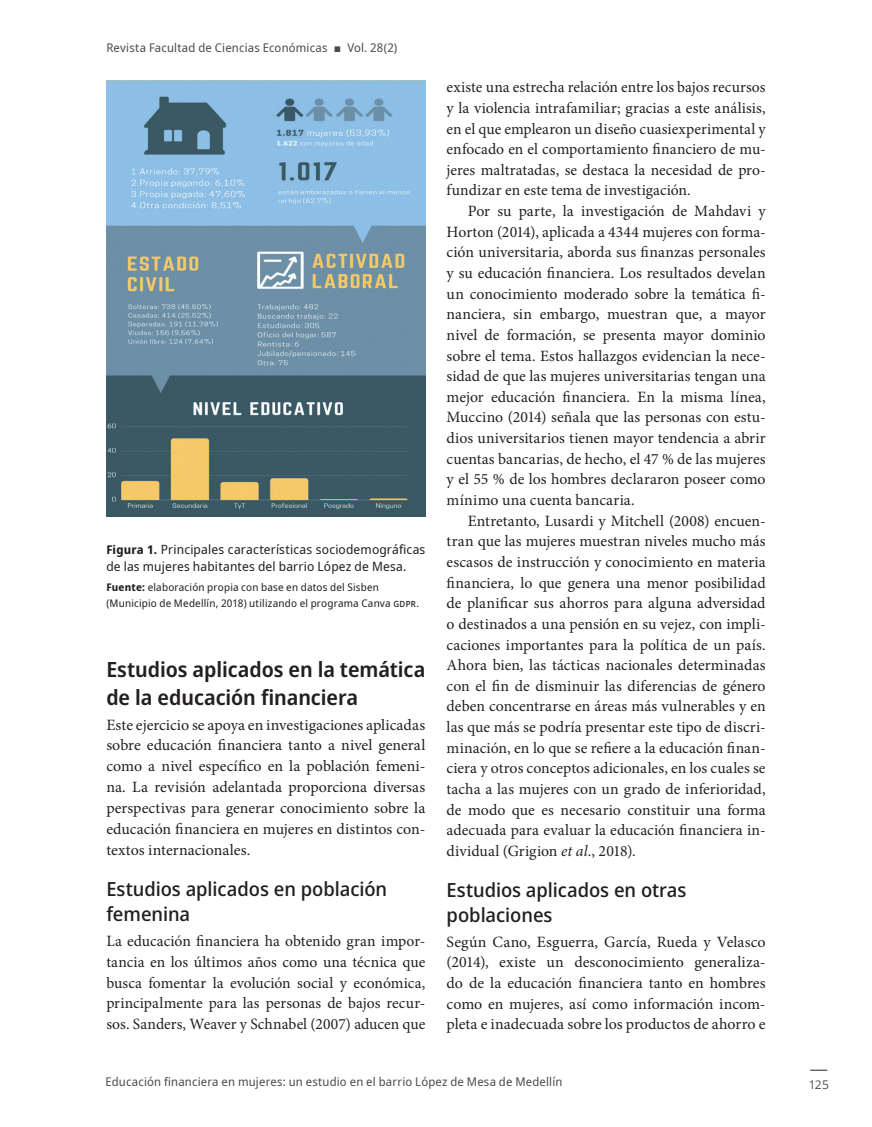
<style>
.page{position:relative;width:872px;height:1127px;background:#fff}
.page>*{position:absolute;margin:0;border:0;box-sizing:border-box;transform-origin:0 0}
._02_T1{font:600 21px/27.6px "Noto Sans Display";letter-spacing:-.005em;color:#231f20}
._02_T2{font:500 19.5px/24.6px "Noto Sans Display";letter-spacing:-.005em;color:#231f20}
._01_TextoCorrido{font:15.75px/20.7px "Minion Pro";letter-spacing:-.005em;color:#231f20;text-align:justify}
._01b_PrimerPárrafo{font:15.75px/20.9px "Minion Pro";color:#231f20;text-align:justify}
._06_TítuloFigura{font:12.75px/17.1px "Noto Sans Display";letter-spacing:.015em;color:#231f20}
.t1{font:12px "Noto Sans Display";letter-spacing:.015em;color:#4b4c4d}
.t2{font:12px "Open Sans";color:#4b4c4d}
._06_FuenteTABLA{font:10.5px/15.6px "Noto Sans Display";letter-spacing:.02em;color:#231f20}
.s1{font-weight:700;font-size:12px}
.s2{font-weight:700}
.s3{font-style:italic}
</style>
<div class="page">
<svg style="left:810px;top:1070px;width:17px;height:1px"></svg>
<img style="left:106px;top:81px;width:319px;height:435px">
<p class="t1" style="left:106px;top:39px;width:292px">Revista Facultad de Ciencias Económicas ■ Vol. 28(2)</p>
<p class="_06_TítuloFigura" style="left:106px;top:541px;width:320px"><span class="s1">Figura 1.</span> Principales características sociodemográficas de las mujeres habitantes del barrio López de Mesa.</p>
<p class="_06_FuenteTABLA" style="left:106px;top:580px;width:314px"><span class="s2">Fuente:</span> elaboración propia con base en datos del Sisben (Municipio de Medellín, 2018) utilizando el programa Canva gdpr.</p>
<p class="_02_T1" style="left:106px;top:656px;width:320px">Estudios aplicados en la temática de la educación financiera</p>
<p class="_01b_PrimerPárrafo" style="left:106px;top:714px;width:320px">Este ejercicio se apoya en investigaciones aplicadas sobre educación financiera tanto a nivel general como a nivel específico en la población femeni&shy;na. La revisión adelantada proporciona diversas perspectivas para generar conocimiento sobre la educación financiera en mujeres en distintos con&shy;textos internacionales.</p>
<p class="_02_T2" style="left:106px;top:877px;width:282px">Estudios aplicados en población femenina</p>
<p class="_01b_PrimerPárrafo" style="left:106px;top:930px;width:320px">La educación financiera ha obtenido gran impor&shy;tancia en los últimos años como una técnica que busca fomentar la evolución social y económica, principalmente para las personas de bajos recur&shy;sos. Sanders, Weaver y Schnabel (2007) aducen que</p>
<p class="_01b_PrimerPárrafo" style="left:446px;top:77px;width:320px">existe una estrecha relación entre los bajos recursos y la violencia intrafamiliar; gracias a este análisis, en el que emplearon un diseño cuasiexperimental y enfocado en el comportamiento financiero de mu&shy;jeres maltratadas, se destaca la necesidad de pro&shy;fundizar en este tema de investigación.</p>
<p class="_01_TextoCorrido" style="left:446px;top:201px;width:320px;text-indent:21px">Por su parte, la investigación de Mahdavi y Horton (2014), aplicada a 4344 mujeres con forma&shy;ción universitaria, aborda sus finanzas personales y su educación financiera. Los resultados develan un conocimiento moderado sobre la temática fi&shy;nanciera, sin embargo, muestran que, a mayor nivel de formación, se presenta mayor dominio sobre el tema. Estos hallazgos evidencian la nece&shy;sidad de que las mujeres universitarias tengan una mejor educación financiera. En la misma línea, Muccino (2014) señala que las personas con estu&shy;dios universitarios tienen mayor tendencia a abrir cuentas bancarias, de hecho, el 47 % de las mujeres y el 55 % de los hombres declararon poseer como mínimo una cuenta bancaria.</p>
<p class="_01_TextoCorrido" style="left:446px;top:510px;width:320px;text-indent:21px">Entretanto, Lusardi y Mitchell (2008) encuen&shy;tran que las mujeres muestran niveles mucho más escasos de instrucción y conocimiento en materia financiera, lo que genera una menor posibilidad de planificar sus ahorros para alguna adversidad o destinados a una pensión en su vejez, con impli&shy;caciones importantes para la política de un país.<br>Ahora bien, las tácticas nacionales determinadas con el fin de disminuir las diferencias de género deben concentrarse en áreas más vulnerables y en las que más se podría presentar este tipo de discri&shy;minación, en lo que se refiere a la educación finan&shy;ciera y otros conceptos adicionales, en los cuales se tacha a las mujeres con un grado de inferioridad, de modo que es necesario constituir una forma adecuada para evaluar la educación financiera in&shy;dividual (Grigion <span class="s3">et al.</span>, 2018).</p>
<p class="_02_T2" style="left:446px;top:878px;width:241px">Estudios aplicados en otras poblaciones</p>
<p class="_01b_PrimerPárrafo" style="left:446px;top:931px;width:320px">Según Cano, Esguerra, García, Rueda y Velasco (2014), existe un desconocimiento generaliza&shy;do de la educación financiera tanto en hombres como en mujeres, así como información incom&shy;pleta e inadecuada sobre los productos de ahorro e</p>
<p class="t1" style="left:105px;top:1073px;width:458px">Educación financiera en mujeres: un estudio en el barrio López de Mesa de Medellín</p>
<p class="t2" style="left:808px;top:1076px;width:22px">125</p>
</div>
